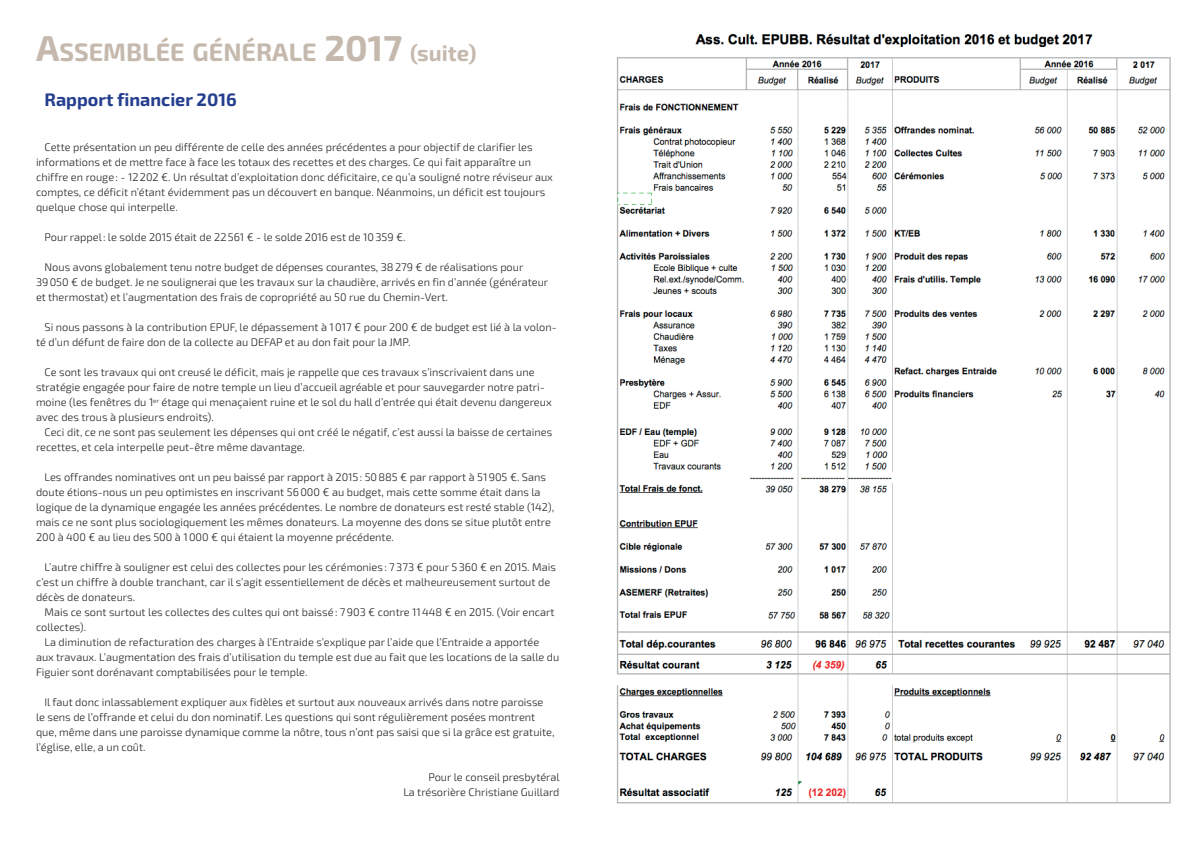
<style>
.page{position:relative;width:1191px;height:842px;background:#fff}
.page>*{position:absolute;margin:0;border:0;box-sizing:border-box;transform-origin:0 0}
.t1{font:700 25.2px "Exo 2";color:#c5b9ae}
.t2{font:700 18px "Exo 2";color:#253f8e}
.t3{font:300 11px/15px "Exo 2";color:#231f20}
.s1{font-size:36px}
.s2{font-size:22px}
</style>
<div class="page">
<img style="left:616px;top:33px;width:555px;height:771px">
<h1 class="t1" style="left:36px;top:37px;width:442px"><span class="s1">A</span>SSEMBLÉE GÉNÉRALE <span class="s1">2017</span> <span class="s2">(suite)</span></h1>
<h2 class="t2" style="left:45px;top:89px;width:194px">Rapport financier 2016</h2>
<p class="t3" style="left:36px;top:140px;width:518px;text-indent:9px">Cette présentation un peu différente de celle des années précédentes a pour objectif de clarifier les informations et de mettre face à face les totaux des recettes et des charges. Ce qui fait apparaître un chiffre en rouge: - 12202 €. Un résultat d’exploitation donc déficitaire, ce qu’a souligné notre réviseur aux comptes, ce déficit n’étant évidemment pas un découvert en banque. Néanmoins, un déficit est toujours quelque chose qui interpelle.</p>
<p class="t3" style="left:45px;top:230px;width:363px">Pour rappel: le solde 2015 était de 22561 € - le solde 2016 est de 10359 €.</p>
<p class="t3" style="left:36px;top:260px;width:514px;text-indent:9px">Nous avons globalement tenu notre budget de dépenses courantes, 38279 € de réalisations pour<br>39050 € de budget. Je ne soulignerai que les travaux sur la chaudière, arrivés en fin d’année (générateur et thermostat) et l’augmentation des frais de copropriété au 50 rue du Chemin-Vert.</p>
<p class="t3" style="left:36px;top:320px;width:522px;text-indent:9px">Si nous passons à la contribution EPUF, le dépassement à 1017 € pour 200 € de budget est lié à la volon&shy;té d’un défunt de faire don de la collecte au DEFAP et au don fait pour la JMP.</p>
<p class="t3" style="left:36px;top:365px;width:517px;text-indent:9px">Ce sont les travaux qui ont creusé le déficit, mais je rappelle que ces travaux s’inscrivaient dans une stratégie engagée pour faire de notre temple un lieu d’accueil agréable et pour sauvegarder notre patri&shy;moine (les fenêtres du 1<sup>er</sup> étage qui menaçaient ruine et le sol du hall d’entrée qui était devenu dangereux avec des trous à plusieurs endroits).</p>
<p class="t3" style="left:36px;top:425px;width:518px;text-indent:9px">Ceci dit, ce ne sont pas seulement les dépenses qui ont créé le négatif, c’est aussi la baisse de certaines recettes, et cela interpelle peut-être même davantage.</p>
<p class="t3" style="left:36px;top:470px;width:519px;text-indent:9px">Les offrandes nominatives ont un peu baissé par rapport à 2015: 50885 € par rapport à 51905 €. Sans doute étions-nous un peu optimistes en inscrivant 56000 € au budget, mais cette somme était dans la logique de la dynamique engagée les années précédentes. Le nombre de donateurs est resté stable (142), mais ce ne sont plus sociologiquement les mêmes donateurs. La moyenne des dons se situe plutôt entre 200 à 400 € au lieu des 500 à 1000 € qui étaient la moyenne précédente.</p>
<p class="t3" style="left:36px;top:560px;width:521px;text-indent:9px">L’autre chiffre à souligner est celui des collectes pour les cérémonies: 7373 € pour 5360 € en 2015. Mais c’est un chiffre à double tranchant, car il s’agit essentiellement de décès et malheureusement surtout de décès de donateurs.</p>
<p class="t3" style="left:36px;top:605px;width:520px;text-indent:9px">Mais ce sont surtout les collectes des cultes qui ont baissé: 7903 € contre 11448 € en 2015. (Voir encart collectes).</p>
<p class="t3" style="left:36px;top:635px;width:525px;text-indent:9px">La diminution de refacturation des charges à l’Entraide s’explique par l’aide que l’Entraide a apportée aux travaux. L’augmentation des frais d’utilisation du temple est due au fait que les locations de la salle du<br>Figuier sont dorénavant comptabilisées pour le temple.</p>
<p class="t3" style="left:36px;top:695px;width:520px;text-indent:9px">Il faut donc inlassablement expliquer aux fidèles et surtout aux nouveaux arrivés dans notre paroisse le sens de l’offrande et celui du don nominatif. Les questions qui sont régulièrement posées montrent que, même dans une paroisse dynamique comme la nôtre, tous n’ont pas saisi que si la grâce est gratuite, l’église, elle, a un coût.</p>
<p class="t3" style="left:403px;top:770px;width:158px;text-align:right">Pour le conseil presbytéral<br>La trésorière Christiane Guillard</p>
</div>
